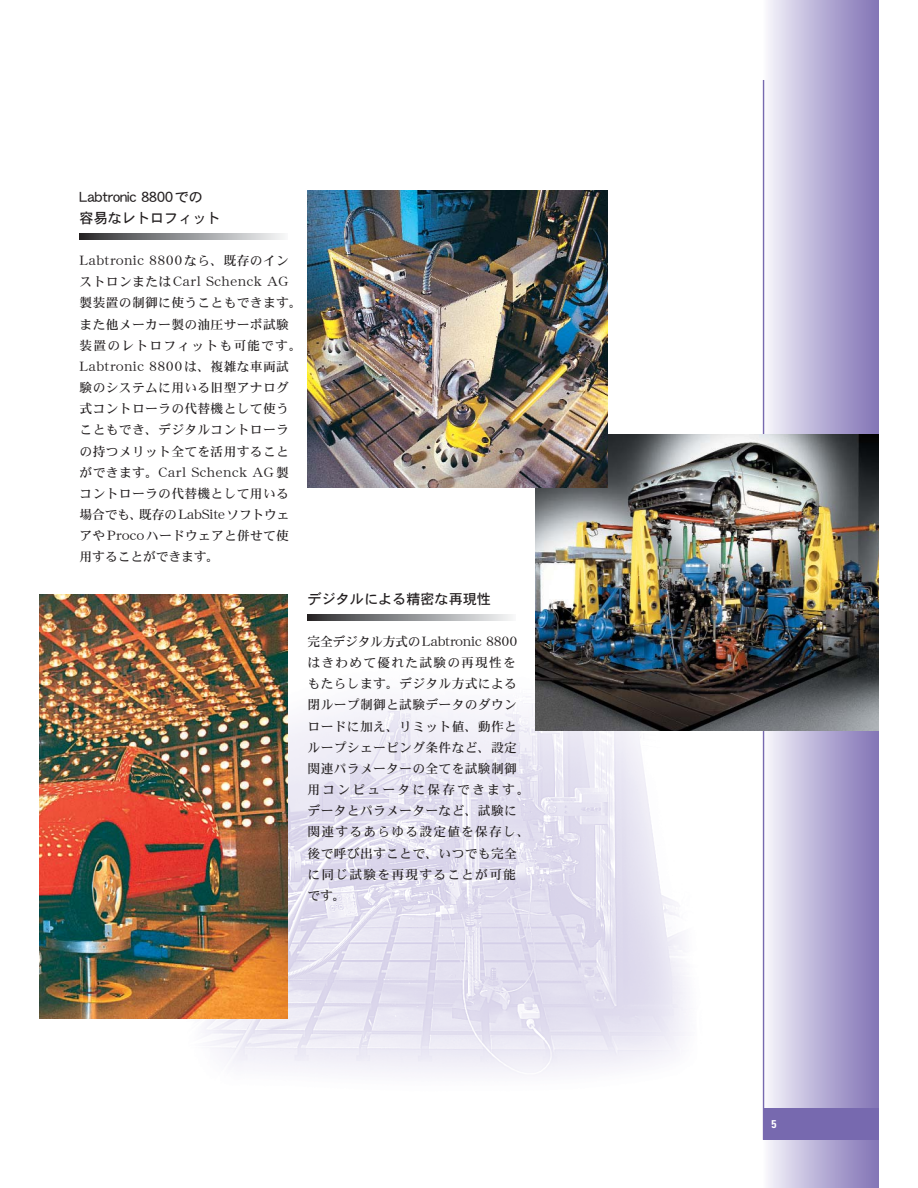
<style>
.page{position:relative;width:918px;height:1188px;background:#fff}
.page>*{position:absolute;margin:0;border:0;box-sizing:border-box;transform-origin:0 0}
.t1{font:14.1px/21.1px "DFPHS Gothic CID W5";color:#231f20}
.t2{font:12.75px/21.1px "DFPHS Mincho CID W5";letter-spacing:.03em;color:#231f20}
.t3{font:700 condensed 11.25px "Univers";color:#fff}
</style>
<div class="page">
<div style="left:764px;top:0;width:115px;height:1188px;background:linear-gradient(to right,#f5f3fb,#7f70b4)"></div>
<hr style="left:763px;top:80px;width:1px;height:1060px;background:#7769af">
<img style="left:160px;top:636px;width:527px;height:438px">
<div style="left:764px;top:1108px;width:115px;height:32px;background:#7769af"></div>
<img style="left:39px;top:595px;width:249px;height:423px">
<img style="left:536px;top:434px;width:343px;height:297px">
<img style="left:308px;top:191px;width:300px;height:296px">
<svg style="left:80px;top:233px;width:204px;height:6px"></svg>
<svg style="left:308px;top:614px;width:204px;height:6px"></svg>
<p class="t1" style="left:80px;top:188px;width:143px">Labtronic 8800での<br>容易なレトロフィット</p>
<p class="t2" style="left:80px;top:251px;width:224px">Labtronic 8800なら、既存のインストロンまたはCarl Schenck AG製装置の制御に使うこともできます。また他メーカー製の油圧サーボ試験装置のレトロフィットも可能です。<br>Labtronic 8800は、複雑な車両試験のシステムに用いる旧型アナログ式コントローラの代替機として使うこともでき、デジタルコントローラの持つメリット全てを活用することができます。Carl Schenck AG製コントローラの代替機として用いる場合でも、既存のLabSiteソフトウェアやProcoハードウェアと併せて使用することができます。</p>
<p class="t1" style="left:308px;top:590px;width:185px">デジタルによる精密な再現性</p>
<p class="t2" style="left:308px;top:632px;width:224px">完全デジタル方式のLabtronic 8800はきわめて優れた試験の再現性をもたらします。デジタル方式による閉ループ制御と試験データのダウンロードに加え、リミット値、動作とループシェーピング条件など、設定関連パラメーターの全てを試験制御用コンピュータに保存できます。データとパラメーターなど、試験に関連するあらゆる設定値を保存し、後で呼び出すことで、いつでも完全に同じ試験を再現することが可能です。</p>
<p class="t3" style="left:772px;top:1120px;width:7px">5</p>
</div>
